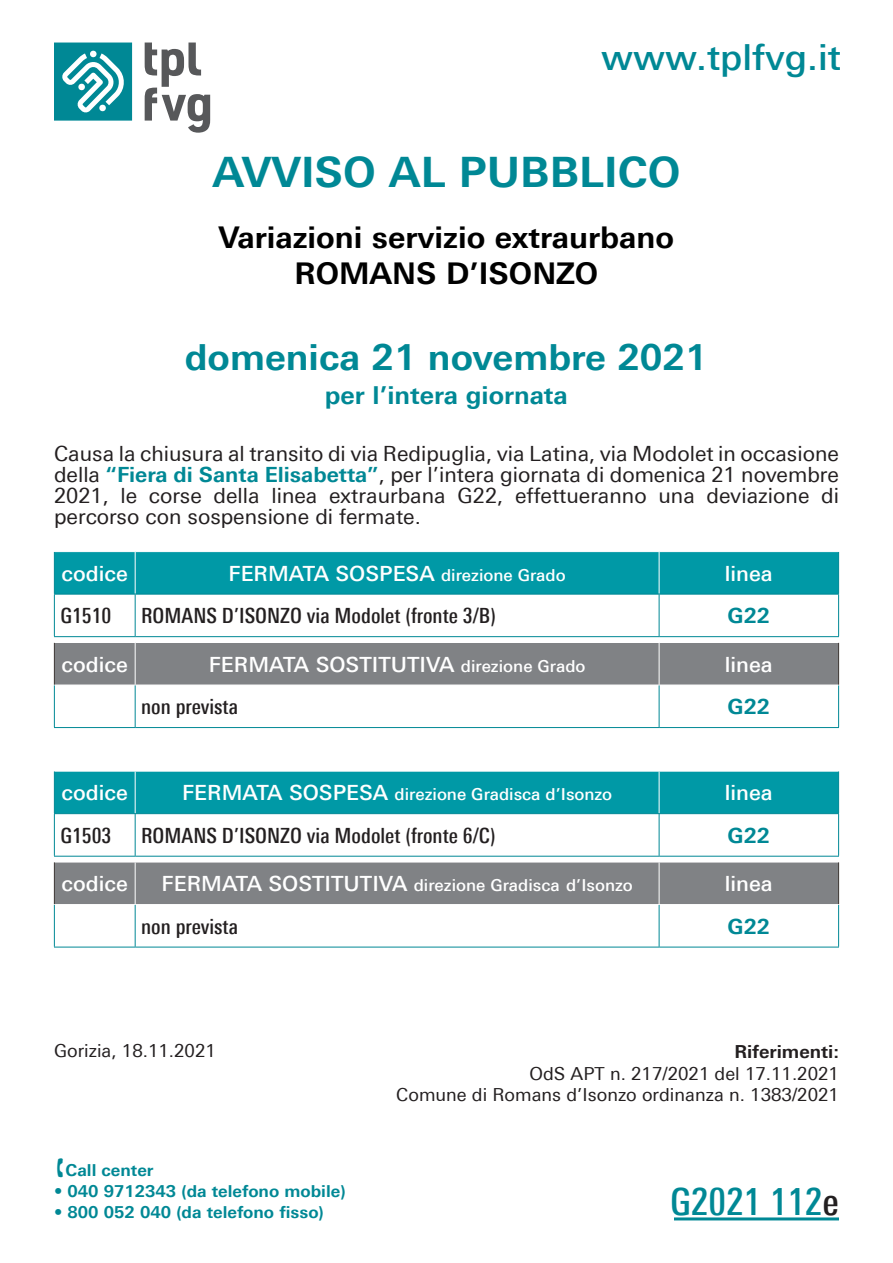
<style>
.page{position:relative;width:893px;height:1263px;background:#fff}
.page>*{position:absolute;margin:0;border:0;box-sizing:border-box;transform-origin:0 0}
.t1{font:700 42px "Univers Next Pro";color:#008895}
.t2{font:500 condensed 37.5px "Univers Next Pro";color:#008895}
.t3{font:700 36px "Univers Next Pro";color:#008895}
.t4{font:500 36px "Univers Next Pro";color:#008895}
.t5{font:700 30px "Univers Next Pro";color:#000}
.t6{font:700 24.75px "Univers Next Pro";color:#008895}
.t7{font:21px/21px "Univers Next Pro";color:#231f20;text-align:justify}
.t8{font:500 21px "Univers Next Pro";color:#fff}
.t9{font:500 condensed 21px "Univers Next Pro";color:#231f20}
.t10{font:700 21px "Univers Next Pro";color:#008895}
.t11{font:18px "Univers Next Pro";color:#231f20}
.t12{font:700 18px "Univers Next Pro";color:#231f20}
.t13{font:500 16.5px "Univers Next Pro";color:#fff}
.t14{font:700 16.5px "Univers Next Pro";color:#008895}
.s1{font-weight:700;color:#008895}
.s2{font-size:16.5px}
.s3{font-size:21px}
.s4{color:#231f20}
</style>
<div class="page">
<svg style="left:145px;top:43px;width:65px;height:90px"></svg>
<svg style="left:54px;top:43px;width:78px;height:78px"></svg>
<div style="left:55px;top:552px;width:783px;height:42px;background:#0099a6"></div>
<hr style="left:54px;top:594px;width:1px;height:42px;background:#008895">
<hr style="left:135px;top:594px;width:1px;height:42px;background:#008895">
<hr style="left:659px;top:594px;width:1px;height:42px;background:#008895">
<hr style="left:838px;top:594px;width:1px;height:42px;background:#008895">
<hr style="left:135px;top:552px;width:1px;height:42px;background:#fff">
<hr style="left:659px;top:552px;width:1px;height:42px;background:#fff">
<hr style="left:54px;top:594px;width:81px;height:1px;background:#008895">
<hr style="left:135px;top:594px;width:524px;height:1px;background:#008895">
<hr style="left:659px;top:594px;width:180px;height:1px;background:#008895">
<hr style="left:54px;top:636px;width:81px;height:1px;background:#008895">
<hr style="left:135px;top:636px;width:524px;height:1px;background:#008895">
<hr style="left:659px;top:636px;width:180px;height:1px;background:#008895">
<hr style="left:54px;top:552px;width:1px;height:42px;background:#008895">
<hr style="left:838px;top:552px;width:1px;height:42px;background:#008895">
<hr style="left:674px;top:1217px;width:165px;height:3px;background:#008895">
<div style="left:55px;top:643px;width:783px;height:42px;background:#808285"></div>
<hr style="left:135px;top:643px;width:1px;height:42px;background:#fff">
<hr style="left:659px;top:643px;width:1px;height:42px;background:#fff">
<hr style="left:54px;top:685px;width:1px;height:42px;background:#008895">
<hr style="left:838px;top:685px;width:1px;height:42px;background:#008895">
<hr style="left:54px;top:643px;width:1px;height:42px;background:#3b3532">
<hr style="left:838px;top:643px;width:1px;height:42px;background:#3b3532">
<hr style="left:135px;top:685px;width:1px;height:42px;background:#008895">
<hr style="left:659px;top:685px;width:1px;height:42px;background:#008895">
<hr style="left:54px;top:727px;width:81px;height:1px;background:#008895">
<hr style="left:135px;top:727px;width:524px;height:1px;background:#008895">
<hr style="left:659px;top:727px;width:180px;height:1px;background:#008895">
<div style="left:55px;top:772px;width:783px;height:41px;background:#0099a6"></div>
<hr style="left:54px;top:814px;width:1px;height:42px;background:#008895">
<hr style="left:135px;top:814px;width:1px;height:42px;background:#008895">
<hr style="left:659px;top:814px;width:1px;height:42px;background:#008895">
<hr style="left:838px;top:814px;width:1px;height:42px;background:#008895">
<hr style="left:135px;top:771px;width:1px;height:42px;background:#fff">
<hr style="left:659px;top:771px;width:1px;height:42px;background:#fff">
<hr style="left:54px;top:813px;width:81px;height:1px;background:#008895">
<hr style="left:135px;top:813px;width:524px;height:1px;background:#008895">
<hr style="left:659px;top:813px;width:180px;height:1px;background:#008895">
<hr style="left:54px;top:856px;width:81px;height:1px;background:#008895">
<hr style="left:135px;top:856px;width:524px;height:1px;background:#008895">
<hr style="left:659px;top:856px;width:180px;height:1px;background:#008895">
<hr style="left:54px;top:771px;width:1px;height:42px;background:#008895">
<hr style="left:838px;top:771px;width:1px;height:42px;background:#008895">
<div style="left:55px;top:863px;width:783px;height:41px;background:#808285"></div>
<hr style="left:135px;top:862px;width:1px;height:42px;background:#fff">
<hr style="left:659px;top:862px;width:1px;height:42px;background:#fff">
<hr style="left:54px;top:905px;width:1px;height:42px;background:#008895">
<hr style="left:838px;top:905px;width:1px;height:42px;background:#008895">
<hr style="left:54px;top:862px;width:1px;height:42px;background:#3b3532">
<hr style="left:838px;top:862px;width:1px;height:42px;background:#3b3532">
<hr style="left:135px;top:905px;width:1px;height:42px;background:#008895">
<hr style="left:659px;top:905px;width:1px;height:42px;background:#008895">
<hr style="left:54px;top:947px;width:81px;height:1px;background:#008895">
<hr style="left:135px;top:947px;width:524px;height:1px;background:#008895">
<hr style="left:659px;top:947px;width:180px;height:1px;background:#008895">
<h3 class="t4" style="left:601px;top:35px;width:241px">www.tplfvg.it</h3>
<h1 class="t1" style="left:212px;top:147px;width:470px">AVVISO AL PUBBLICO</h1>
<p class="t5" style="left:218px;top:219px;width:457px">Variazioni servizio extraurbano</p>
<p class="t5" style="left:294px;top:255px;width:305px">ROMANS D’ISONZO</p>
<p class="t3" style="left:185px;top:336px;width:524px">domenica 21 novembre 2021</p>
<p class="t6" style="left:325px;top:380px;width:245px">per l’intera giornata</p>
<p class="t7" style="left:54px;top:443px;width:786px">Causa la chiusura al transito di via Redipuglia, via Latina, via Modolet in occasione della <span class="s1">“Fiera di Santa Elisabetta”</span>, per l’intera giornata di domenica 21 novembre 2021, le corse della linea extraurbana G22, effettueranno una deviazione di percorso con sospensione di fermate.</p>
<p class="t8" style="left:62px;top:561px;width:68px">codice</p>
<p class="t8" style="left:229px;top:561px;width:339px">FERMATA SOSPESA <span class="s2">direzione Grado</span></p>
<p class="t8" style="left:725px;top:561px;width:49px">linea</p>
<p class="t9" style="left:60px;top:603px;width:52px">G1510</p>
<p class="t9" style="left:141px;top:603px;width:356px">ROMANS D’ISONZO via Modolet (fronte 3/B)</p>
<p class="t10" style="left:728px;top:603px;width:44px">G22</p>
<p class="t8" style="left:62px;top:652px;width:68px">codice</p>
<p class="t8" style="left:209px;top:652px;width:378px">FERMATA SOSTITUTIVA <span class="s2">direzione Grado</span></p>
<p class="t8" style="left:725px;top:652px;width:49px">linea</p>
<p class="t9" style="left:141px;top:694px;width:98px">non prevista</p>
<p class="t10" style="left:728px;top:694px;width:44px">G22</p>
<p class="t8" style="left:62px;top:780px;width:68px">codice</p>
<p class="t13" style="left:182px;top:785px;width:432px"><span class="s3">FERMATA SOSPESA</span> direzione Gradisca d’Isonzo</p>
<p class="t8" style="left:725px;top:780px;width:49px">linea</p>
<p class="t9" style="left:60px;top:823px;width:52px">G1503</p>
<p class="t9" style="left:141px;top:823px;width:356px">ROMANS D’ISONZO via Modolet (fronte 6/C)</p>
<p class="t10" style="left:728px;top:823px;width:44px">G22</p>
<p class="t8" style="left:62px;top:871px;width:68px">codice</p>
<p class="t13" style="left:162px;top:875px;width:473px"><span class="s3">FERMATA SOSTITUTIVA</span> direzione Gradisca d’Isonzo</p>
<p class="t8" style="left:725px;top:871px;width:49px">linea</p>
<p class="t9" style="left:141px;top:914px;width:98px">non prevista</p>
<p class="t10" style="left:728px;top:914px;width:44px">G22</p>
<p class="t11" style="left:54px;top:1041px;width:163px">Gorizia, 18.11.2021</p>
<p class="t12" style="left:734px;top:1041px;width:106px">Riferimenti:</p>
<p class="t11" style="left:530px;top:1063px;width:311px">OdS APT n. 217/2021 del 17.11.2021</p>
<p class="t11" style="left:396px;top:1084px;width:444px">Comune di Romans d’Isonzo ordinanza n. 1383/2021</p>
<p class="t14" style="left:66px;top:1160px;width:89px">Call center</p>
<p class="t14" style="left:54px;top:1181px;width:293px">• 040 9712343 (da telefono mobile)</p>
<p class="t14" style="left:54px;top:1202px;width:271px">• 800 052 040 (da telefono fisso)</p>
<p class="t2" style="left:670px;top:1179px;width:170px">G2021 112<span class="s4">e</span></p>
</div>
